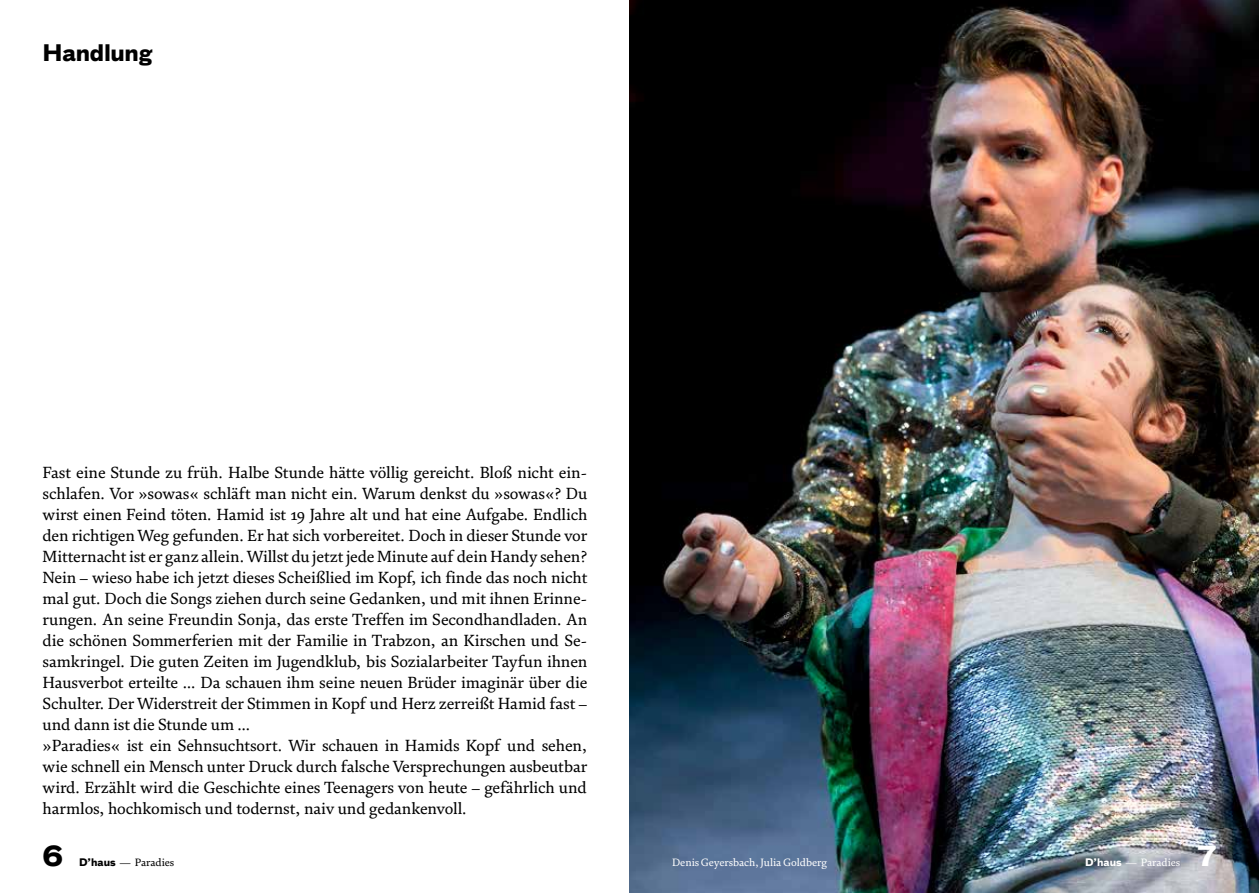
<style>
.page{position:relative;width:1259px;height:893px;background:#fff}
.page>*{position:absolute;margin:0;border:0;box-sizing:border-box;transform-origin:0 0}
.t1{font:700 27px "Bau Pro";color:#000}
.t2{font:700 27px "Bau Pro";color:#fff}
.t3{font:700 22.2px "Bau Pro";letter-spacing:-.015em;color:#000}
.t4{font:16.5px/21px "FS Brabo";letter-spacing:-.005em;color:#000}
.t5{font:10.8px "FS Brabo";color:#fff}
.t6{font:10.8px "FS Brabo";letter-spacing:-.005em;color:#000}
.s1{font-family:"Bau Pro";font-weight:700;font-size:10.2px}
</style>
<div class="page">
<img style="left:629px;top:0;width:630px;height:893px">
<h2 class="t3" style="left:43px;top:33px;width:111px">Handlung</h2>
<p class="t4" style="left:43px;top:461px;width:546px">Fast eine Stunde zu früh. Halbe Stunde hätte völlig gereicht. Bloß nicht ein&shy;schlafen. Vor »sowas« schläft man nicht ein. Warum denkst du »sowas«? Du wirst einen Feind töten. Hamid ist 19 Jahre alt und hat eine Aufgabe. Endlich den richtigen Weg gefunden. Er hat sich vorbereitet. Doch in dieser Stunde vor Mitternacht ist er ganz allein. Willst du jetzt jede Minute auf dein Handy sehen?<br>Nein – wieso habe ich jetzt dieses Scheißlied im Kopf, ich finde das noch nicht mal gut. Doch die Songs ziehen durch seine Gedanken, und mit ihnen Erinne&shy;rungen. An seine Freundin Sonja, das erste Treffen im Secondhandladen. An die schönen Sommerferien mit der Familie in Trabzon, an Kirschen und Se&shy;samkringel. Die guten Zeiten im Jugendklub, bis Sozialarbeiter Tayfun ihnen Hausverbot erteilte … Da schauen ihm seine neuen Brüder imaginär über die Schulter. Der Widerstreit der Stimmen in Kopf und Herz zerreißt Hamid fast – und dann ist die Stunde um …<br>»Paradies« ist ein Sehnsuchtsort. Wir schauen in Hamids Kopf und sehen, wie schnell ein Mensch unter Druck durch falsche Versprechungen ausbeutbar wird. Erzählt wird die Geschichte eines Teenagers von heute – gefährlich und harmlos, hochkomisch und todernst, naiv und gedankenvoll.</p>
<h1 class="t1" style="left:43px;top:833px;width:22px">6</h1>
<p class="t6" style="left:79px;top:855px;width:97px"><span class="s1">D’haus</span> — Paradies</p>
<p class="t5" style="left:672px;top:855px;width:157px">Denis Geyersbach, Julia Goldberg</p>
<p class="t5" style="left:1085px;top:855px;width:97px"><span class="s1">D’haus</span> — Paradies</p>
<h1 class="t2" style="left:1197px;top:833px;width:21px">7</h1>
</div>
